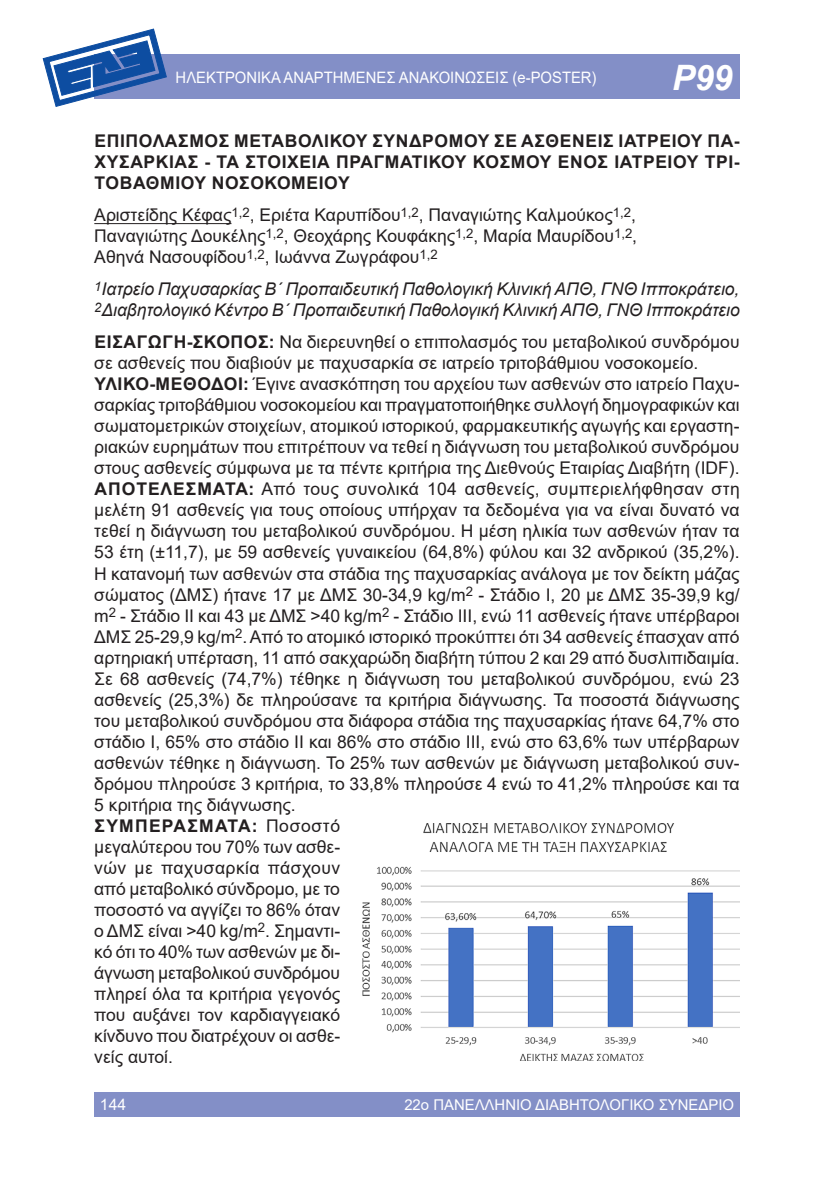
<style>
.page{position:relative;width:834px;height:1191px;background:#fff}
.page>*{position:absolute;margin:0;border:0;box-sizing:border-box;transform-origin:0 0}
.t1{font:italic 700 35px "Arial";color:#fff}
.body_text_1st_par{font:17.5px/21px "Arial";color:#231f20;text-align:justify}
.body_text{font:17.5px/21px "Arial";color:#231f20;text-align:justify}
.names{font:17.5px/21px "Arial";color:#231f20;text-align:justify}
.nosokomeio{font:italic 17.5px/21px "Arial";letter-spacing:-.005em;color:#231f20}
.titlos{font:700 17.5px/21px "Arial";letter-spacing:.035em;color:#231f20;text-align:justify}
.t2{font:15.75px "Arial";color:#fff;scale:.94 1}
.t3{font:15.75px "Arial";color:#fff}
.t4{font:14.88px "Arial";color:#fff}
.s1{font-weight:700}
</style>
<div class="page">
<div style="left:94px;top:1091px;width:645px;height:25px;background:#838fc7"></div>
<div style="left:94px;top:55px;width:645px;height:44px;background:#838fc7"></div>
<svg style="left:43px;top:29px;width:124px;height:78px"></svg>
<hr style="left:94px;top:223px;width:137px;height:1px;background:#231f20">
<img style="left:362px;top:823px;width:377px;height:237px">
<p class="t3" style="left:276px;top:66px;width:284px">ΠΡΟΦΟΡΙΚΕΣ ΑΝΑΚΟΙΝΩΣΕΙΣ (ORAL)</p>
<p class="t1" style="left:672px;top:54px;width:62px">P99</p>
<p class="t2" style="left:176px;top:66px;width:449px">ΗΛΕΚΤΡΟΝΙΚΑ ΑΝΑΡΤΗΜΕΝΕΣ ΑΝΑΚΟΙΝΩΣΕΙΣ (e-POSTER)</p>
<p class="titlos" style="left:95px;top:130px;width:646px">ΕΠΙΠΟΛΑΣΜΟΣ ΜΕΤΑΒΟΛΙΚΟΥ ΣΥΝΔΡΟΜΟΥ ΣΕ ΑΣΘΕΝΕΙΣ ΙΑΤΡΕΙΟΥ ΠΑ-ΧΥΣΑΡΚΙΑΣ - ΤΑ ΣΤΟΙΧΕΙΑ ΠΡΑΓΜΑΤΙΚΟΥ ΚΟΣΜΟΥ ΕΝΟΣ ΙΑΤΡΕΙΟΥ ΤΡΙ-ΤΟΒΑΘΜΙΟΥ ΝΟΣΟΚΟΜΕΙΟΥ</p>
<p class="names" style="left:94px;top:204px;width:544px">Αριστείδης Κέφας<sup>1,2</sup>, Εριέτα Καρυπίδου<sup>1,2</sup>, Παναγιώτης Καλμούκος<sup>1,2</sup>, Παναγιώτης Δουκέλης<sup>1,2</sup>, Θεοχάρης Κουφάκης<sup>1,2</sup>, Μαρία Μαυρίδου<sup>1,2</sup>, Αθηνά Νασουφίδου<sup>1,2</sup>, Ιωάννα Ζωγράφου<sup>1,2</sup></p>
<p class="nosokomeio" style="left:94px;top:279px;width:647px"><sup>1</sup>Ιατρείο Παχυσαρκίας Β΄ Προπαιδευτική Παθολογική Κλινική ΑΠΘ, ΓΝΘ Ιπποκράτειο,<br><sup>2</sup>Διαβητολογικό Κέντρο Β΄ Προπαιδευτική Παθολογική Κλινική ΑΠΘ, ΓΝΘ Ιπποκράτειο</p>
<p class="body_text_1st_par" style="left:94px;top:332px;width:646px"><span class="s1">ΕΙΣΑΓΩΓΗ-ΣΚΟΠΟΣ:</span> Να διερευνηθεί ο επιπολασμός του μεταβολικού συνδρόμου σε ασθενείς που διαβιούν με παχυσαρκία σε ιατρείο τριτοβάθμιου νοσοκομείο.</p>
<p class="body_text_1st_par" style="left:94px;top:374px;width:646px"><span class="s1">ΥΛΙΚΟ-ΜΕΘΟΔΟΙ:</span> Έγινε ανασκόπηση του αρχείου των ασθενών στο ιατρείο Παχυ&shy;σαρκίας τριτοβάθμιου νοσοκομείου και πραγματοποιήθηκε συλλογή δημογραφικών και σωματομετρικών στοιχείων, ατομικού ιστορικού, φαρμακευτικής αγωγής και εργαστη&shy;ριακών ευρημάτων που επιτρέπουν να τεθεί η διάγνωση του μεταβολικού συνδρόμου στους ασθενείς σύμφωνα με τα πέντε κριτήρια της Διεθνούς Εταιρίας Διαβήτη (IDF).</p>
<p class="body_text_1st_par" style="left:94px;top:479px;width:646px"><span class="s1">ΑΠΟΤΕΛΕΣΜΑΤΑ:</span> Από τους συνολικά 104 ασθενείς, συμπεριελήφθησαν στη μελέτη 91 ασθενείς για τους οποίους υπήρχαν τα δεδομένα για να είναι δυνατό να τεθεί η διάγνωση του μεταβολικού συνδρόμου. Η μέση ηλικία των ασθενών ήταν τα 53 έτη (±11,7), με 59 ασθενείς γυναικείου (64,8%) φύλου και 32 ανδρικού (35,2%).<br>Η κατανομή των ασθενών στα στάδια της παχυσαρκίας ανάλογα με τον δείκτη μάζας σώματος (ΔΜΣ) ήτανε 17 με ΔΜΣ 30-34,9 kg/m<sup>2</sup> - Στάδιο Ι, 20 με ΔΜΣ 35-39,9 kg/ m<sup>2</sup> - Στάδιο ΙΙ και 43 με ΔΜΣ &gt;40 kg/m<sup>2</sup> - Στάδιο ΙΙΙ, ενώ 11 ασθενείς ήτανε υπέρβαροι ΔΜΣ 25-29,9 kg/m<sup>2</sup>. Από το ατομικό ιστορικό προκύπτει ότι 34 ασθενείς έπασχαν από αρτηριακή υπέρταση, 11 από σακχαρώδη διαβήτη τύπου 2 και 29 από δυσλιπιδαιμία.</p>
<p class="body_text" style="left:94px;top:668px;width:646px">Σε 68 ασθενείς (74,7%) τέθηκε η διάγνωση του μεταβολικού συνδρόμου, ενώ 23 ασθενείς (25,3%) δε πληρούσανε τα κριτήρια διάγνωσης. Τα ποσοστά διάγνωσης του μεταβολικού συνδρόμου στα διάφορα στάδια της παχυσαρκίας ήτανε 64,7% στο στάδιο Ι, 65% στο στάδιο ΙΙ και 86% στο στάδιο ΙΙΙ, ενώ στο 63,6% των υπέρβαρων ασθενών τέθηκε η διάγνωση. Το 25% των ασθενών με διάγνωση μεταβολικού συν&shy;δρόμου πληρούσε 3 κριτήρια, το 33,8% πληρούσε 4 ενώ το 41,2% πληρούσε και τα 5 κριτήρια της διάγνωσης.</p>
<p class="body_text_1st_par" style="left:94px;top:815px;width:247px"><span class="s1">ΣΥΜΠΕΡΑΣΜΑΤΑ:</span> Ποσοστό μεγαλύτερου του 70% των ασθε&shy;νών με παχυσαρκία πάσχουν από μεταβολικό σύνδρομο, με το ποσοστό να αγγίζει το 86% όταν ο ΔΜΣ είναι &gt;40 kg/m<sup>2</sup>. Σημαντι&shy;κό ότι το 40% των ασθενών με δι&shy;άγνωση μεταβολικού συνδρόμου πληρεί όλα τα κριτήρια γεγονός που αυξάνει τον καρδιαγγειακό κίνδυνο που διατρέχουν οι ασθε&shy;νείς αυτοί.</p>
<p class="t3" style="left:100px;top:1093px;width:28px">144</p>
<p class="t4" style="left:404px;top:1094px;width:331px">22ο ΠΑΝΕΛΛΗΝΙΟ ΔΙΑΒΗΤΟΛΟΓΙΚΟ ΣΥΝΕΔΡΙΟ</p>
</div>
